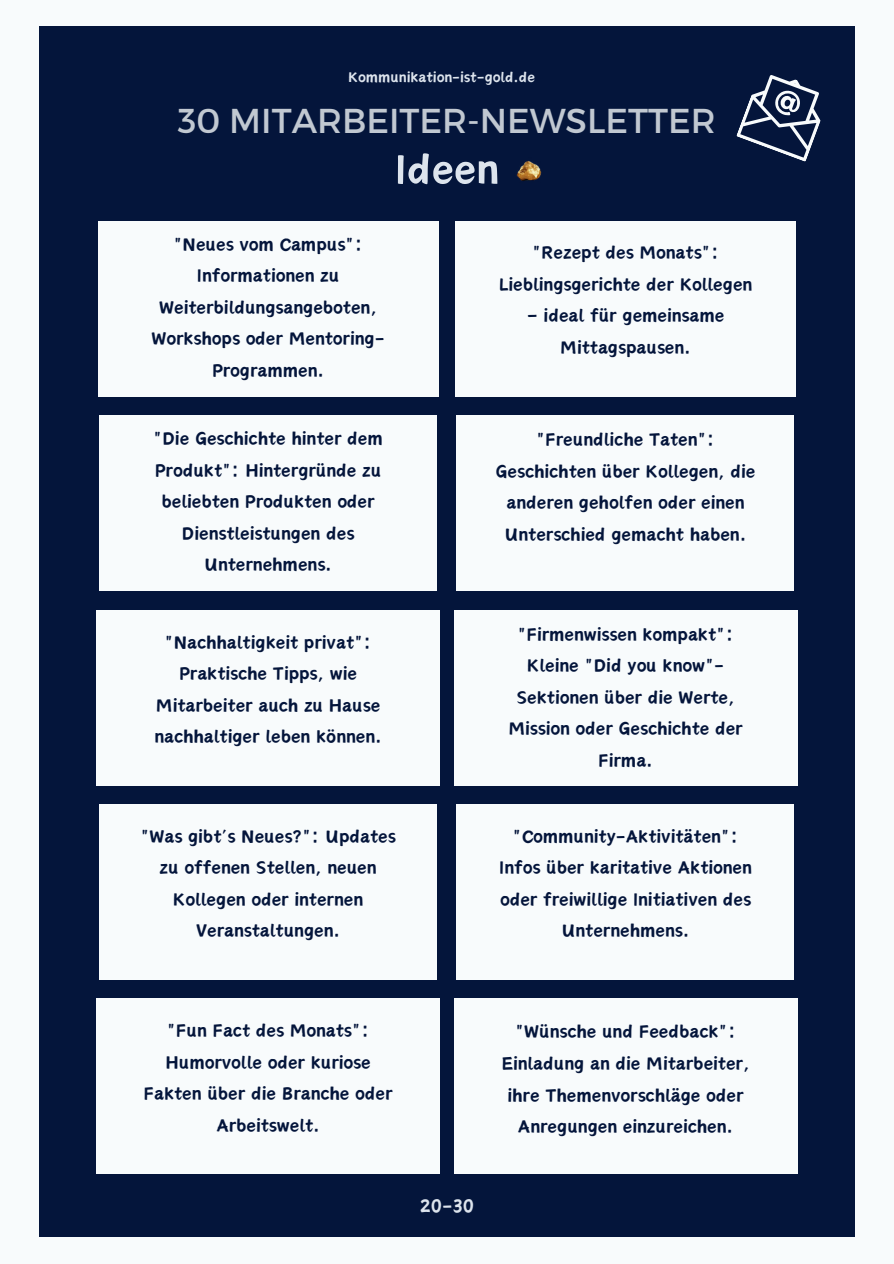
<style>
.page{position:relative;width:894px;height:1264px;background:#fff}
.page>*{position:absolute;margin:0;border:0;box-sizing:border-box;transform-origin:0 0}
.t1{font:52.35px "Canva Sword Like Dream";color:#dde4ed}
.t2{font:34.5px "Montserrat";color:#c1c8d1}
.t3{font:23.85px "Canva Sword Like Dream";color:#dde4ed}
.t4{font:22.5px/31.5px "Canva Sword Like Dream";color:#04153b;text-align:center}
.t5{font:18px "Canva Sword Like Dream";color:#dde4ed}
</style>
<div class="page">
<div style="left:0;top:0;width:893px;height:1263px;background:#f8fbfc"></div>
<div style="left:39px;top:27px;width:815px;height:1209px;background:#04153b"></div>
<div style="left:98px;top:221px;width:340px;height:175px;background:#f8fbfc"></div>
<div style="left:455px;top:221px;width:340px;height:175px;background:#f8fbfc"></div>
<div style="left:99px;top:415px;width:337px;height:176px;background:#f8fbfc"></div>
<div style="left:456px;top:415px;width:337px;height:176px;background:#f8fbfc"></div>
<div style="left:96px;top:610px;width:344px;height:175px;background:#f8fbfc"></div>
<div style="left:453px;top:610px;width:344px;height:175px;background:#f8fbfc"></div>
<div style="left:99px;top:804px;width:337px;height:175px;background:#f8fbfc"></div>
<div style="left:456px;top:804px;width:337px;height:175px;background:#f8fbfc"></div>
<div style="left:96px;top:998px;width:344px;height:176px;background:#f8fbfc"></div>
<div style="left:453px;top:998px;width:344px;height:176px;background:#f8fbfc"></div>
<img style="left:516px;top:161px;width:26px;height:20px">
<svg style="left:736px;top:75px;width:84px;height:87px"></svg>
<p class="t5" style="left:348px;top:65px;width:188px">Kommunikation-ist-gold.de</p>
<h2 class="t2" style="left:178px;top:99px;width:539px">30 MITARBEITER-NEWSLETTER</h2>
<h1 class="t1" style="left:394px;top:134px;width:105px">Ideen</h1>
<p class="t4" style="left:151px;top:227px;width:234px">"Neues vom Campus":<br>Informationen zu<br>Weiterbildungsangeboten,<br>Workshops oder Mentoring-<br>Programmen.</p>
<p class="t4" style="left:498px;top:236px;width:255px">"Rezept des Monats":<br>Lieblingsgerichte der Kollegen</p>
<p class="t4" style="left:526px;top:299px;width:199px">– ideal für gemeinsame<br>Mittagspausen.</p>
<p class="t4" style="left:153px;top:422px;width:231px">"Die Geschichte hinter dem<br>Produkt": Hintergründe zu beliebten Produkten oder<br>Dienstleistungen des<br>Unternehmens.</p>
<p class="t4" style="left:495px;top:423px;width:261px">"Freundliche Taten":<br>Geschichten über Kollegen, die anderen geholfen oder einen<br>Unterschied gemacht haben.</p>
<p class="t4" style="left:154px;top:625px;width:229px">"Nachhaltigkeit privat":<br>Praktische Tipps, wie<br>Mitarbeiter auch zu Hause nachhaltiger leben können.</p>
<p class="t4" style="left:508px;top:617px;width:236px">"Firmenwissen kompakt":<br>Kleine "Did you know"-<br>Sektionen über die Werte,<br>Mission oder Geschichte der<br>Firma.</p>
<p class="t4" style="left:140px;top:819px;width:257px">"Was gibt’s Neues?": Updates zu offenen Stellen, neuen<br>Kollegen oder internen<br>Veranstaltungen.</p>
<p class="t4" style="left:499px;top:819px;width:254px">"Community-Aktivitäten":<br>Infos über karitative Aktionen oder freiwillige Initiativen des<br>Unternehmens.</p>
<p class="t4" style="left:143px;top:1013px;width:250px">"Fun Fact des Monats":<br>Humorvolle oder kuriose<br>Fakten über die Branche oder<br>Arbeitswelt.</p>
<p class="t4" style="left:501px;top:1015px;width:249px">"Wünsche und Feedback":<br>Einladung an die Mitarbeiter, ihre Themenvorschläge oder<br>Anregungen einzureichen.</p>
<p class="t3" style="left:419px;top:1189px;width:56px">20-30</p>
</div>
